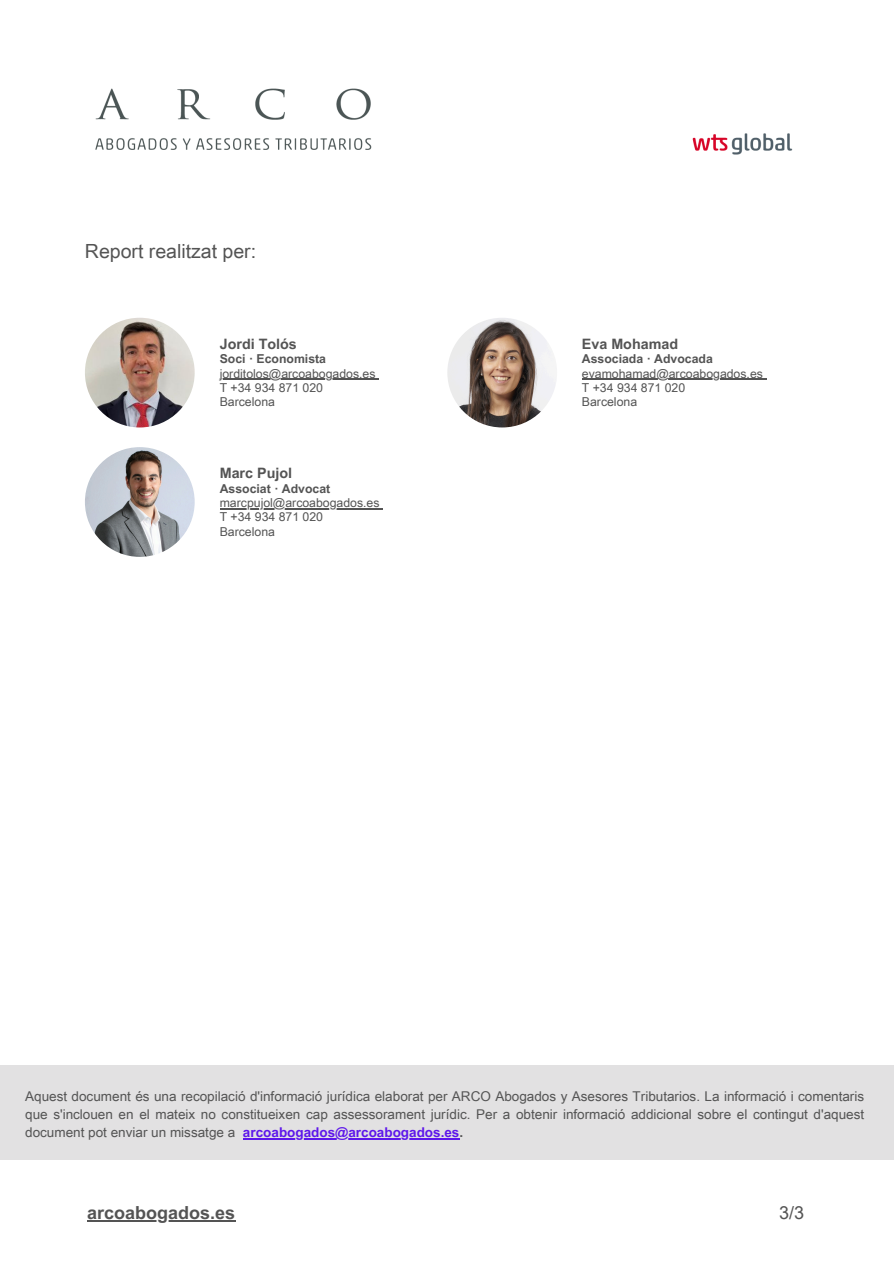
<style>
.page{position:relative;width:894px;height:1264px;background:#fff}
.page>*{position:absolute;margin:0;border:0;box-sizing:border-box;transform-origin:0 0}
.t1{font:19.5px "Arial Unicode MS";color:#545454}
.t2{font:700 18px "Arial Unicode MS";color:#545454}
.t3{font:18px "Arial Unicode MS";color:#545454}
.t4{font:700 14.25px "Arial Unicode MS";color:#545454}
.t5{font:13.5px/18px "Arial Unicode MS";color:#545454;text-align:justify}
.t6{font:700 13.5px "Arial Unicode MS";color:#5e17eb}
.t7{font:12.3px/14.2px "Arial Unicode MS";color:#545454}
.t8{font:700 12.3px "Arial Unicode MS";color:#545454}
.s1{color:#545454}
</style>
<div class="page">
<img style="left:95px;top:88px;width:698px;height:67px">
<img style="left:85px;top:318px;width:110px;height:109px;border-radius:50%">
<hr style="left:87px;top:1220px;width:148px;height:1px;background:#545454">
<hr style="left:220px;top:379px;width:49px;height:1px;background:#545454">
<hr style="left:269px;top:379px;width:106px;height:1px;background:#545454">
<div style="left:1px;top:1065px;width:892px;height:95px;background:#e2e1e2"></div>
<hr style="left:243px;top:1138px;width:216px;height:1px;background:#5e17eb">
<img style="left:447px;top:318px;width:110px;height:109px;border-radius:50%">
<hr style="left:581px;top:379px;width:75px;height:1px;background:#545454">
<hr style="left:656px;top:379px;width:106px;height:1px;background:#545454">
<img style="left:85px;top:447px;width:110px;height:110px;border-radius:50%">
<hr style="left:220px;top:508px;width:159px;height:1px;background:#545454">
<p class="t1" style="left:85px;top:237px;width:173px">Report realitzat per:</p>
<p class="t4" style="left:220px;top:334px;width:79px">Jordi Tolós</p>
<p class="t8" style="left:220px;top:350px;width:108px">Soci · Economista</p>
<p class="t7" style="left:220px;top:366px;width:157px">jorditolos@arcoabogados.es</p>
<p class="t7" style="left:220px;top:380px;width:105px">T +34 934 871 020</p>
<p class="t7" style="left:220px;top:394px;width:57px">Barcelona</p>
<p class="t4" style="left:220px;top:463px;width:74px">Marc Pujol</p>
<p class="t8" style="left:220px;top:479px;width:112px">Associat · Advocat</p>
<h1 class="t7" style="left:220px;top:495px;width:161px">marcpujol@arcoabogados.es</h1>
<h2 class="t7" style="left:220px;top:509px;width:105px">T +34 934 871 020<br>Barcelona</h2>
<p class="t4" style="left:581px;top:334px;width:98px">Eva Mohamad</p>
<p class="t8" style="left:581px;top:350px;width:132px">Associada · Advocada</p>
<p class="t7" style="left:581px;top:366px;width:182px">evamohamad@arcoabogados.es</p>
<p class="t7" style="left:581px;top:380px;width:105px">T +34 934 871 020</p>
<p class="t7" style="left:581px;top:394px;width:57px">Barcelona</p>
<p class="t5" style="left:25px;top:1086px;width:840px">Aquest document és una recopilació d'informació jurídica elaborat per ARCO Abogados y Asesores Tributarios. La informació i comentaris que s'inclouen en el mateix no constitueixen cap assessorament jurídic. Per a obtenir informació addicional sobre el contingut d'aquest document pot enviar un missatge a</p>
<p class="t6" style="left:243px;top:1122px;width:222px">arcoabogados@arcoabogados.es<span class="s1">.</span></p>
<p class="t2" style="left:87px;top:1199px;width:149px">arcoabogados.es</p>
<p class="t3" style="left:779px;top:1199px;width:26px">3/3</p>
</div>
